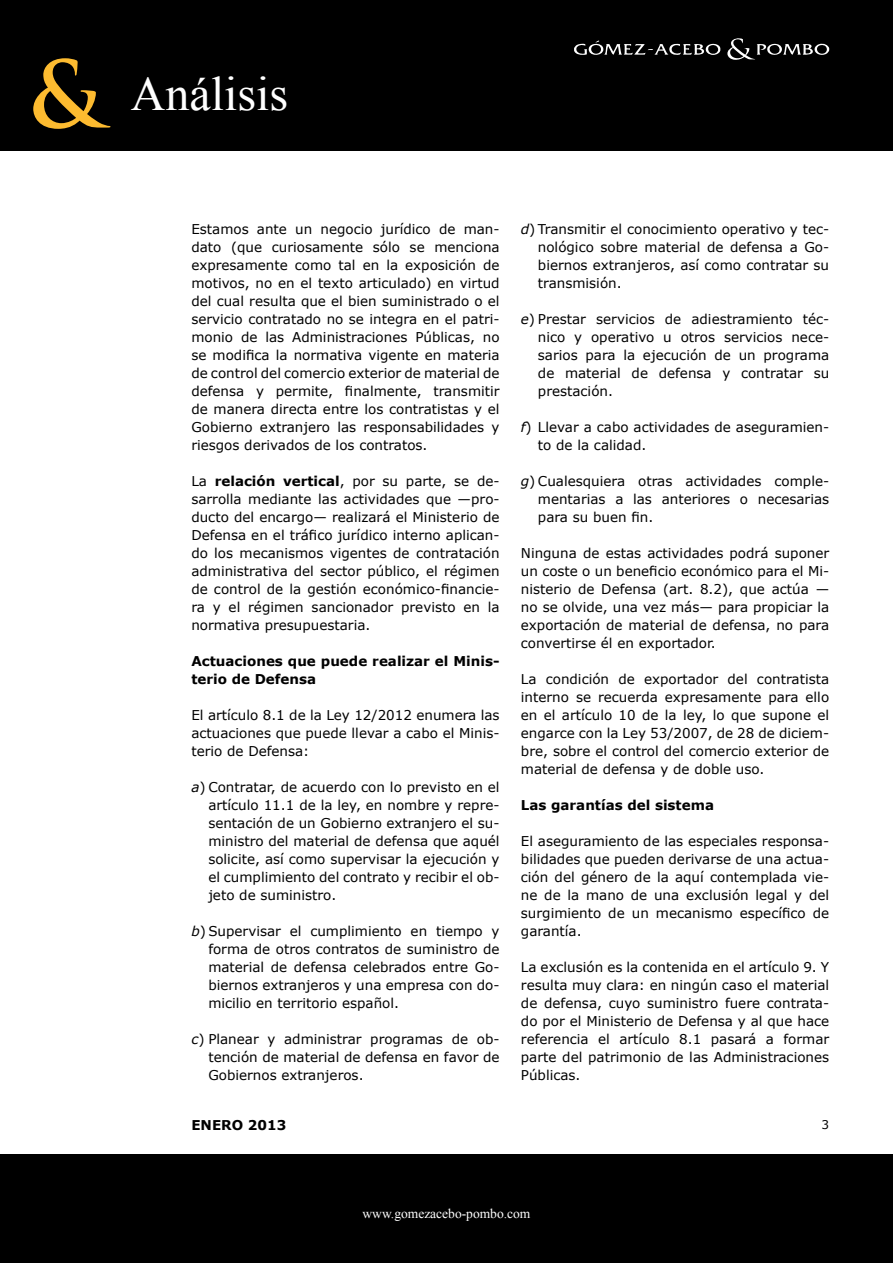
<style>
.page{position:relative;width:893px;height:1263px;background:#fff}
.page>*{position:absolute;margin:0;border:0;box-sizing:border-box;transform-origin:0 0}
.t1{font:700 90px "Trajan Pro";color:#fdbb30}
.t2{font:48px "Times New Roman";color:#fff}
.t3{font:13.5px/18px "Verdana";color:#000;text-align:justify}
.t4{font:700 13.5px/18px "Verdana";color:#000}
.t5{font:13.5px "Times New Roman";color:#fff}
.t6{font:12px "Verdana";color:#000}
.s1{font-weight:700}
.s2{font-style:italic}
</style>
<div class="page">
<div style="left:0;top:0;width:893px;height:151px;background:#000"></div>
<div style="left:0;top:1154px;width:893px;height:109px;background:#000"></div>
<svg style="left:727px;top:38px;width:102px;height:22px"></svg>
<svg style="left:574px;top:41px;width:147px;height:14px"></svg>
<h1 class="t1" style="left:28px;top:39px;width:76px">&amp;</h1>
<h2 class="t2" style="left:131px;top:62px;width:159px">Análisis</h2>
<p class="t3" style="left:191px;top:220px;width:310px">Estamos ante un negocio jurídico de man&shy;dato (que curiosamente sólo se menciona expresamente como tal en la exposición de motivos, no en el texto articulado) en virtud del cual resulta que el bien suministrado o el servicio contratado no se integra en el patri&shy;monio de las Administraciones Públicas, no se modifica la normativa vigente en materia de control del comercio exterior de material de defensa y permite, finalmente, transmitir de manera directa entre los contratistas y el Gobierno extranjero las responsabilidades y riesgos derivados de los contratos.</p>
<p class="t3" style="left:191px;top:472px;width:310px">La <span class="s1">relación vertical</span>, por su parte, se de&shy;sarrolla mediante las actividades que —pro&shy;ducto del encargo— realizará el Ministerio de Defensa en el tráfico jurídico interno aplican&shy;do los mecanismos vigentes de contratación administrativa del sector público, el régimen de control de la gestión económico-financie&shy;ra y el régimen sancionador previsto en la normativa presupuestaria.</p>
<p class="t4" style="left:191px;top:652px;width:310px">Actuaciones que puede realizar el M inis&shy;terio de Defensa</p>
<p class="t3" style="left:191px;top:706px;width:310px">El artículo 8.1 de la Ley 12/2012 enumera las actuaciones que puede llevar a cabo el Minis&shy;terio de Defensa:</p>
<p class="t3" style="left:208px;top:778px;width:293px;text-indent:-17px"><span class="s2">a</span>) Contratar, de acuerdo con lo previsto en el artículo 11.1 de la ley, en nombre y repre&shy;sentación de un Gobierno extranjero el su&shy;ministro del material de defensa que aquél solicite, así como supervisar la ejecución y el cumplimiento del contrato y recibir el ob&shy;jeto de suministro.</p>
<p class="t3" style="left:208px;top:922px;width:293px;text-indent:-17px"><span class="s2">b</span>) Supervisar el cumplimiento en tiempo y forma de otros contratos de suministro de material de defensa celebrados entre Go&shy;biernos extranjeros y una empresa con do&shy;micilio en territorio español.</p>
<p class="t3" style="left:208px;top:1030px;width:293px;text-indent:-17px"><span class="s2">c</span>) Planear y administrar programas de ob&shy;tención de material de defensa en favor de Gobiernos extranjeros.</p>
<p class="t4" style="left:191px;top:1116px;width:96px">ENERO 2013</p>
<p class="t3" style="left:538px;top:220px;width:293px;text-indent:-17px"><span class="s2">d</span>) Transmitir el conocimiento operativo y tec&shy;nológico sobre material de defensa a Go&shy;biernos extranjeros, así como contratar su transmisión.</p>
<p class="t3" style="left:538px;top:310px;width:293px;text-indent:-17px"><span class="s2">e</span>) Prestar servicios de adiestramiento téc&shy;nico y operativo u otros servicios nece&shy;sarios para la ejecución de un programa de material de defensa y contratar su prestación.</p>
<p class="t3" style="left:538px;top:418px;width:293px;text-indent:-17px"><span class="s2">f</span>) Llevar a cabo actividades de aseguramien&shy;to de la calidad.</p>
<p class="t3" style="left:538px;top:472px;width:293px;text-indent:-17px"><span class="s2">g</span>) Cualesquiera otras actividades comple&shy;mentarias a las anteriores o necesarias para su buen fin.</p>
<p class="t3" style="left:521px;top:544px;width:310px">Ninguna de estas actividades podrá suponer un coste o un beneficio económico para el Mi&shy;nisterio de Defensa (art. 8.2), que actúa — no se olvide, una vez más— para propiciar la exportación de material de defensa, no para convertirse él en exportador.</p>
<p class="t3" style="left:521px;top:670px;width:310px">La condición de exportador del contratista interno se recuerda expresamente para ello en el artículo 10 de la ley, lo que supone el engarce con la Ley 53/2007, de 28 de diciem&shy;bre, sobre el control del comercio exterior de material de defensa y de doble uso.</p>
<p class="t4" style="left:521px;top:796px;width:195px">Las garantías del sistema</p>
<p class="t3" style="left:521px;top:832px;width:310px">El aseguramiento de las especiales responsa&shy;bilidades que pueden derivarse de una actua&shy;ción del género de la aquí contemplada vie&shy;ne de la mano de una exclusión legal y del surgimiento de un mecanismo específico de garantía.</p>
<p class="t3" style="left:521px;top:958px;width:310px">La exclusión es la contenida en el artículo 9. Y resulta muy clara: en ningún caso el material de defensa, cuyo suministro fuere contrata&shy;do por el Ministerio de Defensa y al que hace referencia el artículo 8.1 pasará a formar parte del patrimonio de las Administraciones Públicas.</p>
<p class="t6" style="left:822px;top:1117px;width:9px">3</p>
<p class="t5" style="left:363px;top:1204px;width:169px">www.gomezacebo-pombo.com</p>
</div>
